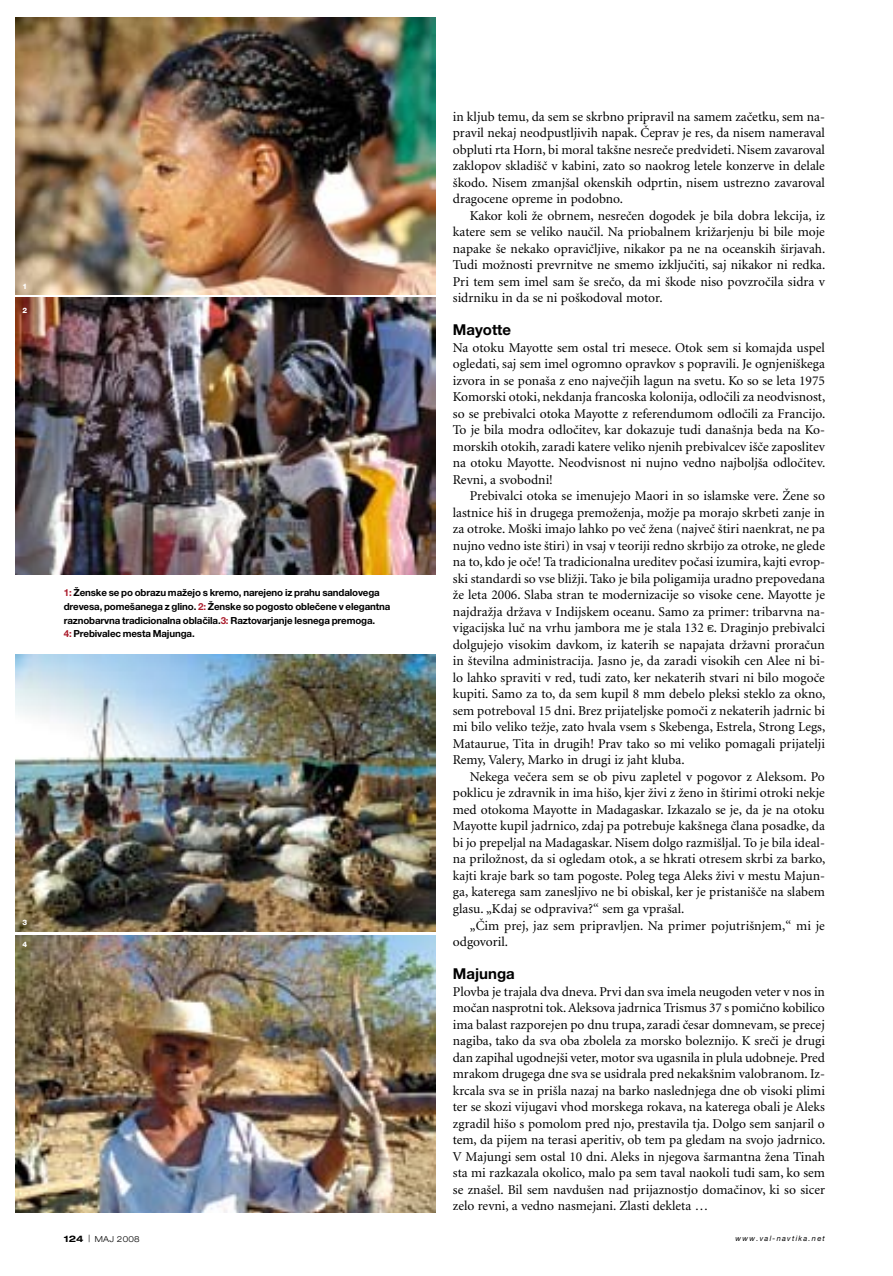
<style>
.page{position:relative;width:893px;height:1276px;background:#fff}
.page>*{position:absolute;margin:0;border:0;box-sizing:border-box;transform-origin:0 0}
.t1{font:700 15px "SS Helvetica Neue";color:#000}
.t2{font:13.5px/16.5px "SS Minion";color:#000;text-align:justify}
.t3{font:700 9.75px/13.5px "SS Helvetica Neue";letter-spacing:-.015em;color:#000}
.t4{font:300 expanded 8.25px "SLO Helvetica Neue";letter-spacing:.025em;color:#000}
.t5{font:italic 7.5px "SS Helvetica Neue";letter-spacing:.165em;color:#000}
.t6{font:800 7.5px "SS Helvetica Neue";color:#fff}
.s1{color:#aa1b2b}
.s2{font-family:"Eurostile";font-size:10.5px}
.s3{font-weight:700;font-size:9px}
.s4{font-size:10.05px}
</style>
<div class="page">
<img style="left:16px;top:935px;width:420px;height:277px">
<img style="left:16px;top:298px;width:420px;height:276px">
<img style="left:16px;top:655px;width:420px;height:276px">
<img style="left:16px;top:17px;width:420px;height:278px">
<p class="t6" style="left:22px;top:281px;width:6px">1</p>
<p class="t6" style="left:22px;top:306px;width:6px">2</p>
<p class="t6" style="left:22px;top:917px;width:6px">3</p>
<p class="t6" style="left:22px;top:940px;width:6px">4</p>
<p class="t3" style="left:64px;top:586px;width:328px"><span class="s1">1:</span> Ženske se po obrazu mažejo s kremo, narejeno iz prahu sandalovega drevesa, pome{anega z glino. <span class="s1">2:</span> Ženske so pogosto oble~ene v elegantna raznobarvna tradicionalna obla~ila.<span class="s1">3:</span> Raztovarjanje lesnega premoga.<br><span class="s1">4:</span> Prebivalec mesta Majunga.</p>
<p class="t2" style="left:453px;top:108px;width:374px">in kljub temu, da sem se skrbno pripravil na samem za~etku, sem na&shy;pravil nekaj neodpustljivih napak. ^eprav je res, da nisem nameraval obpluti rta Horn, bi moral tak{ne nesre~e predvideti. Nisem zavaroval zaklopov skladi{~ v kabini, zato so naokrog letele konzerve in delale {kodo. Nisem zmanj{al okenskih odprtin, nisem ustrezno zavaroval dragocene opreme in podobno.</p>
<p class="t2" style="left:453px;top:207px;width:374px;text-indent:17px">Kakor koli `e obrnem, nesre~en dogodek je bila dobra lekcija, iz katere sem se veliko nau~il. Na priobalnem kri`arjenju bi bile moje napake {e nekako opravi~ljive, nikakor pa ne na oceanskih {irjavah.<br>Tudi mo`nosti prevrnitve ne smemo izklju~iti, saj nikakor ni redka.<br>Pri tem sem imel sam {e sre~o, da mi {kode niso povzro~ila sidra v sidrniku in da se ni po{kodoval motor.</p>
<p class="t1" style="left:453px;top:321px;width:60px">Mayotte</p>
<p class="t2" style="left:453px;top:339px;width:374px">Na otoku Mayotte sem ostal tri mesece. Otok sem si komajda uspel ogledati, saj sem imel ogromno opravkov s popravili. Je ognjeni{kega izvora in se pona{a z eno najve~jih lagun na svetu. Ko so se leta 1975<br>Komorski otoki, nekdanja francoska kolonija, odlo~ili za neodvisnost, so se prebivalci otoka Mayotte z referendumom odlo~ili za Francijo.<br>To je bila modra odlo~itev, kar dokazuje tudi dana{nja beda na Ko&shy;morskih otokih, zaradi katere veliko njenih prebivalcev i{~e zaposlitev na otoku Mayotte. Neodvisnost ni nujno vedno najbolj{a odlo~itev.<br>Revni, a svobodni!</p>
<p class="t2" style="left:453px;top:488px;width:374px;text-indent:17px">Prebivalci otoka se imenujejo Maori in so islamske vere. @ene so lastnice hi{ in drugega premo`enja, mo`je pa morajo skrbeti zanje in za otroke. Mo{ki imajo lahko po ve~ `ena (najve~ {tiri naenkrat, ne pa nujno vedno iste {tiri) in vsaj v teoriji redno skrbijo za otroke, ne glede na to, kdo je o~e! Ta tradicionalna ureditev po~asi izumira, kajti evrop&shy;ski standardi so vse bli`ji. Tako je bila poligamija uradno prepovedana `e leta 2006. Slaba stran te modernizacije so visoke cene. Mayotte je najdra`ja dr`ava v Indijskem oceanu. Samo za primer: tribarvna na&shy;vigacijska lu~ na vrhu jambora me je stala 132 <span class="s2">€</span>. Draginjo prebivalci dolgujejo visokim davkom, iz katerih se napajata dr`avni prora~un in {tevilna administracija. Jasno je, da zaradi visokih cen Alee ni bi&shy;lo lahko spraviti v red, tudi zato, ker nekaterih stvari ni bilo mogo~e kupiti. Samo za to, da sem kupil 8 mm debelo pleksi steklo za okno, sem potreboval 15 dni. Brez prijateljske pomo~i z nekaterih jadrnic bi mi bilo veliko te`je, zato hvala vsem s Skebenga, Estrela, Strong Legs, Mataurue, Tita in drugih! Prav tako so mi veliko pomagali prijatelji Remy, Valery, Marko in drugi iz jaht kluba.</p>
<p class="t2" style="left:453px;top:768px;width:374px;text-indent:17px">Nekega ve~era sem se ob pivu zapletel v pogovor z Aleksom. Po poklicu je zdravnik in ima hi{o, kjer `ivi z `eno in {tirimi otroki nekje med otokoma Mayotte in Madagaskar. Izkazalo se je, da je na otoku Mayotte kupil jadrnico, zdaj pa potrebuje kak{nega ~lana posadke, da bi jo prepeljal na Madagaskar. Nisem dolgo razmi{ljal. To je bila ideal&shy;na prilo`nost, da si ogledam otok, a se hkrati otresem skrbi za barko, kajti kraje bark so tam pogoste. Poleg tega Aleks `ivi v mestu Majun&shy;ga, katerega sam zanesljivo ne bi obiskal, ker je pristani{~e na slabem glasu. „Kdaj se odpraviva?“ sem ga vpra{al.</p>
<p class="t2" style="left:453px;top:917px;width:374px;text-indent:17px">„^im prej, jaz sem pripravljen. Na primer pojutri{njem,“ mi je odgovoril.</p>
<p class="t1" style="left:453px;top:964px;width:63px">Majunga</p>
<p class="t2" style="left:453px;top:983px;width:374px">Plovba je trajala dva dneva. Prvi dan sva imela neugoden veter v nos in mo~an nasprotni tok. Aleksova jadrnica Trismus 37 s pomi~no kobilico ima balast razporejen po dnu trupa, zaradi ~esar domnevam, se precej nagiba, tako da sva oba zbolela za morsko boleznijo. K sre~i je drugi dan zapihal ugodnej{i veter, motor sva ugasnila in plula udobneje. Pred mrakom drugega dne sva se usidrala pred nekak{nim valobranom. Iz&shy;krcala sva se in pri{la nazaj na barko naslednjega dne ob visoki plimi ter se skozi vijugavi vhod morskega rokava, na katerega obali je Aleks zgradil hi{o s pomolom pred njo, prestavila tja. Dolgo sem sanjaril o tem, da pijem na terasi aperitiv, ob tem pa gledam na svojo jadrnico.<br>V Majungi sem ostal 10 dni. Aleks in njegova {armantna `ena Tinah sta mi razkazala okolico, malo pa sem taval naokoli tudi sam, ko sem se zna{el. Bil sem navdu{en nad prijaznostjo doma~inov, ki so sicer zelo revni, a vedno nasmejani. Zlasti dekleta …</p>
<p class="t4" style="left:64px;top:1233px;width:77px"><span class="s3">124</span> <span class="s4">|</span> MAJ 2008</p>
<p class="t5" style="left:736px;top:1233px;width:91px">www.val-navtika.net</p>
</div>
